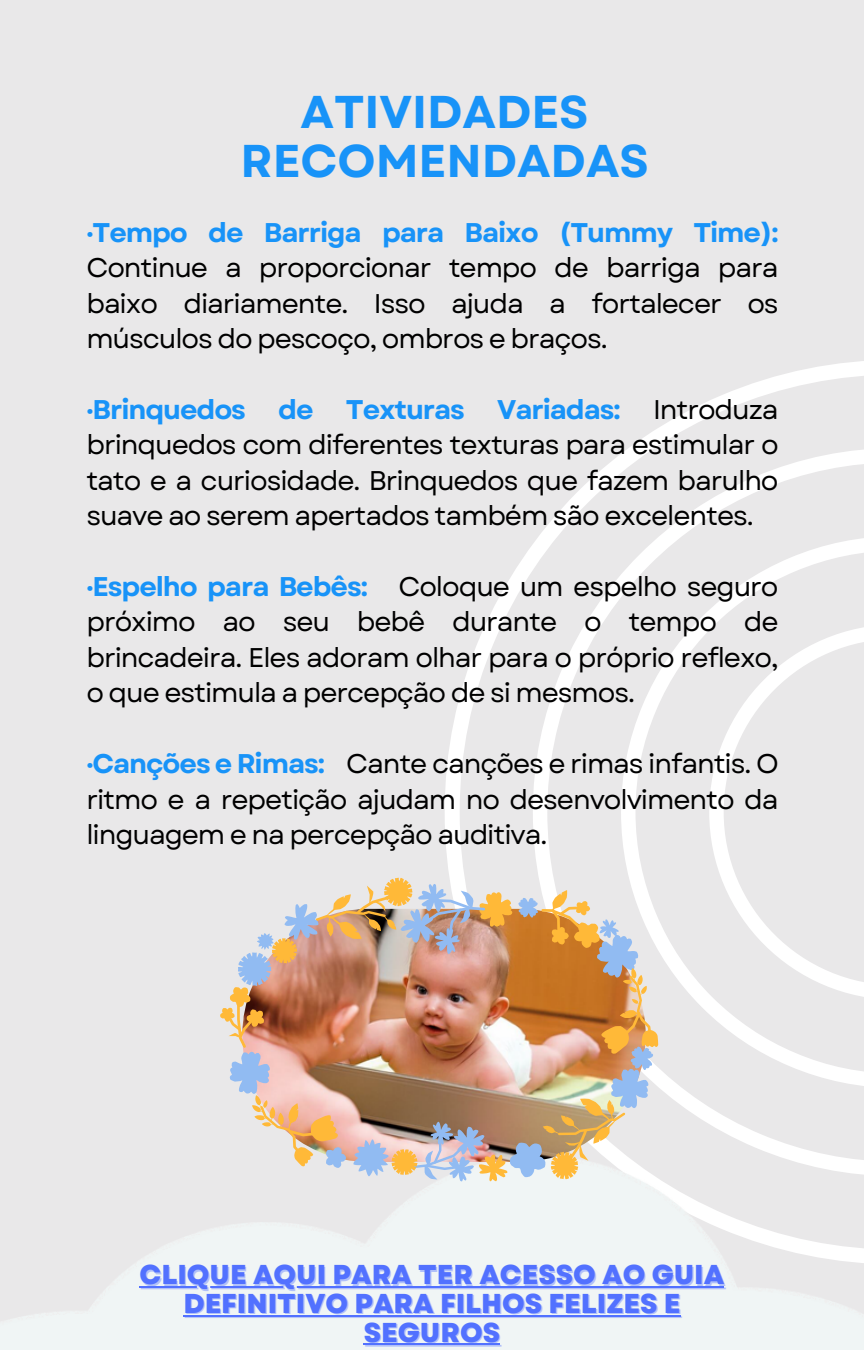
<style>
.page{position:relative;width:864px;height:1350px;background:#fff}
.page>*{position:absolute;margin:0;border:0;box-sizing:border-box;transform-origin:0 0}
.t1{font:700 45.9px/49.1px "Garet";color:#1893f8;text-align:center}
.t2{font:800 27.22px "Garet";color:#5271ff}
.t3{font:27px/35.6px "Garet";letter-spacing:-.04em;color:#000;text-align:justify}
.s1{font-weight:700;color:#1893f8}
</style>
<div class="page">
<img style="left:0;top:0;width:864px;height:1350px">
<hr style="left:140px;top:1286px;width:584px;height:2px;background:#5271ff">
<hr style="left:183px;top:1315px;width:498px;height:1px;background:#5271ff">
<hr style="left:364px;top:1343px;width:136px;height:2px;background:#5271ff">
<h1 class="t1" style="left:240px;top:88px;width:410px">ATIVIDADES<br>RECOMENDADAS</h1>
<p class="t3" style="left:86px;top:215px;width:694px"><span class="s1">·Tempo de Barriga para Baixo (Tummy Time):<br></span>Continue a proporcionar tempo de barriga para baixo diariamente. Isso ajuda a fortalecer os músculos do pescoço, ombros e braços.</p>
<p class="t3" style="left:86px;top:392px;width:694px"><span class="s1">·Brinquedos de Texturas Variadas:</span> Introduza brinquedos com diferentes texturas para estimular o tato e a curiosidade. Brinquedos que fazem barulho suave ao serem apertados também são excelentes.</p>
<p class="t3" style="left:86px;top:569px;width:694px"><span class="s1">·Espelho para Bebês:</span> Coloque um espelho seguro próximo ao seu bebê durante o tempo de brincadeira. Eles adoram olhar para o próprio reflexo, o que estimula a percepção de si mesmos.</p>
<p class="t3" style="left:86px;top:746px;width:694px"><span class="s1">·Canções e Rimas:</span> Cante canções e rimas infantis. O ritmo e a repetição ajudam no desenvolvimento da linguagem e na percepção auditiva.</p>
<p class="t2" style="left:140px;top:1255px;width:586px">CLIQUE AQUI PARA TER ACESSO AO GUIA</p>
<p class="t2" style="left:183px;top:1284px;width:499px">DEFINITIVO PARA FILHOS FELIZES E</p>
<h2 class="t2" style="left:364px;top:1313px;width:138px">SEGUROS</h2>
</div>
